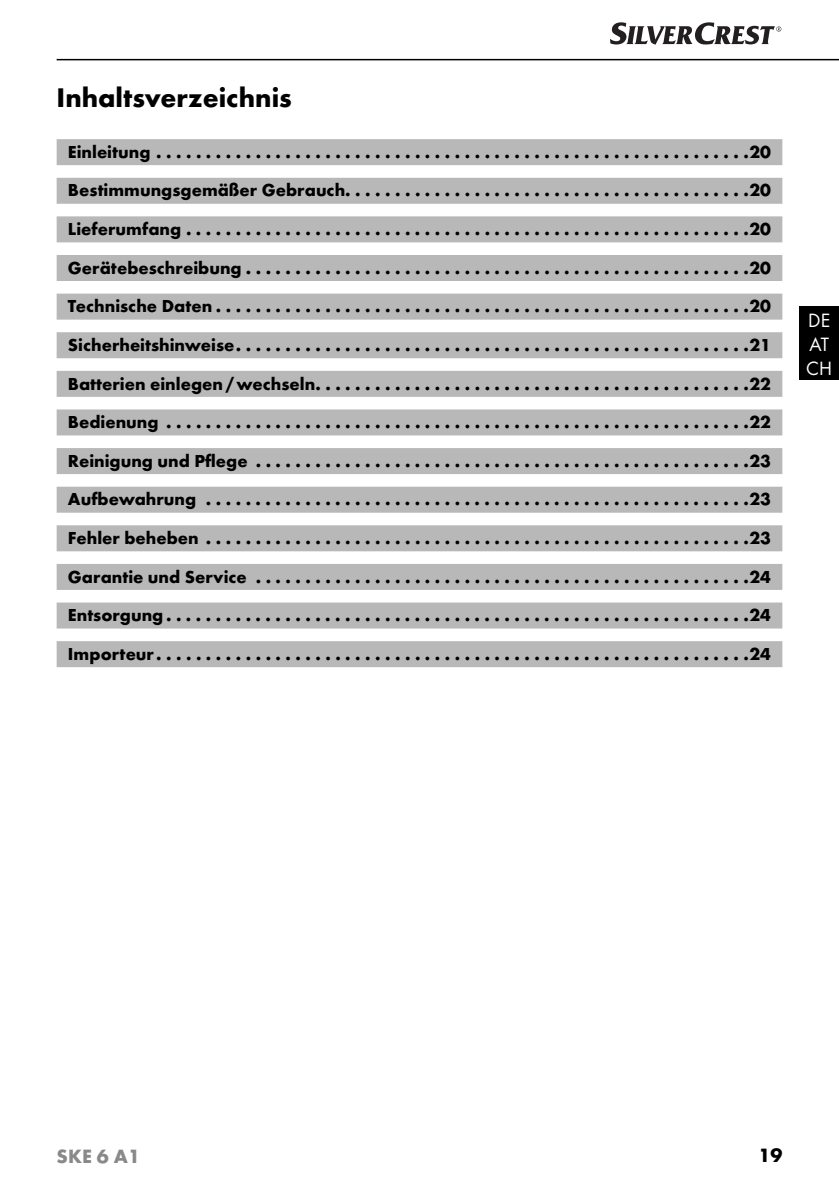
<style>
.page{position:relative;width:839px;height:1191px;background:#fff}
.page>*{position:absolute;margin:0;border:0;box-sizing:border-box;transform-origin:0 0}
.t1{font:700 28px "Futura";color:#000}
.t2{font:700 20px "Futura";color:#898989}
.t3{font:20px/24px "Futura Boo";color:#fff}
.t4{font:700 20px "Futura";color:#000}
.t5{font:700 18px/38.6px "Futura";color:#000;text-align:justify}
</style>
<div class="page">
<div style="left:799px;top:306px;width:40px;height:74px;background:#000"></div>
<hr style="left:57px;top:59px;width:782px;height:1px;background:#000">
<svg style="left:610px;top:22px;width:171px;height:23px"></svg>
<div style="left:57px;top:139px;width:725px;height:26px;background:#b8b8b8"></div>
<div style="left:57px;top:178px;width:725px;height:26px;background:#b8b8b8"></div>
<div style="left:57px;top:216px;width:725px;height:26px;background:#b8b8b8"></div>
<div style="left:57px;top:255px;width:725px;height:26px;background:#b8b8b8"></div>
<div style="left:57px;top:294px;width:725px;height:26px;background:#b8b8b8"></div>
<div style="left:57px;top:332px;width:725px;height:26px;background:#b8b8b8"></div>
<div style="left:57px;top:371px;width:725px;height:26px;background:#b8b8b8"></div>
<div style="left:57px;top:409px;width:725px;height:26px;background:#b8b8b8"></div>
<div style="left:57px;top:448px;width:725px;height:26px;background:#b8b8b8"></div>
<div style="left:57px;top:487px;width:725px;height:26px;background:#b8b8b8"></div>
<div style="left:57px;top:525px;width:725px;height:26px;background:#b8b8b8"></div>
<div style="left:57px;top:564px;width:725px;height:26px;background:#b8b8b8"></div>
<div style="left:57px;top:602px;width:725px;height:26px;background:#b8b8b8"></div>
<div style="left:57px;top:641px;width:725px;height:26px;background:#b8b8b8"></div>
<h1 class="t1" style="left:57px;top:87px;width:237px">Inhaltsverzeichnis</h1>
<p class="t5" style="left:68px;top:134px;width:705px">Einleitung . . . . . . . . . . . . . . . . . . . . . . . . . . . . . . . . . . . . . . . . . . . . . . . . . . . . . . . . . . . .20<br>Bestimmungsgemäßer Gebrauch . . . . . . . . . . . . . . . . . . . . . . . . . . . . . . . . . . . . . . . . .20<br>Lieferumfang . . . . . . . . . . . . . . . . . . . . . . . . . . . . . . . . . . . . . . . . . . . . . . . . . . . . . . . . .20<br>Gerätebeschreibung . . . . . . . . . . . . . . . . . . . . . . . . . . . . . . . . . . . . . . . . . . . . . . . . . . .20<br>Technische Daten . . . . . . . . . . . . . . . . . . . . . . . . . . . . . . . . . . . . . . . . . . . . . . . . . . . . . .20<br>Sicherheitshinweise . . . . . . . . . . . . . . . . . . . . . . . . . . . . . . . . . . . . . . . . . . . . . . . . . . . .21<br>Batterien einlegen / wechseln . . . . . . . . . . . . . . . . . . . . . . . . . . . . . . . . . . . . . . . . . . . .22<br>Bedienung . . . . . . . . . . . . . . . . . . . . . . . . . . . . . . . . . . . . . . . . . . . . . . . . . . . . . . . . . . .22<br>Reinigung und Pflege . . . . . . . . . . . . . . . . . . . . . . . . . . . . . . . . . . . . . . . . . . . . . . . . . .23<br>Aufbewahrung . . . . . . . . . . . . . . . . . . . . . . . . . . . . . . . . . . . . . . . . . . . . . . . . . . . . . . .23<br>Fehler beheben . . . . . . . . . . . . . . . . . . . . . . . . . . . . . . . . . . . . . . . . . . . . . . . . . . . . . . .23<br>Garantie und Service . . . . . . . . . . . . . . . . . . . . . . . . . . . . . . . . . . . . . . . . . . . . . . . . . .24<br>Entsorgung . . . . . . . . . . . . . . . . . . . . . . . . . . . . . . . . . . . . . . . . . . . . . . . . . . . . . . . . . . .24<br>Importeur . . . . . . . . . . . . . . . . . . . . . . . . . . . . . . . . . . . . . . . . . . . . . . . . . . . . . . . . . . . .24</p>
<p class="t3" style="left:806px;top:309px;width:27px">DE<br>AT<br>CH</p>
<p class="t2" style="left:57px;top:1148px;width:85px">SKE 6 A1</p>
<p class="t4" style="left:759px;top:1148px;width:25px">19</p>
</div>
